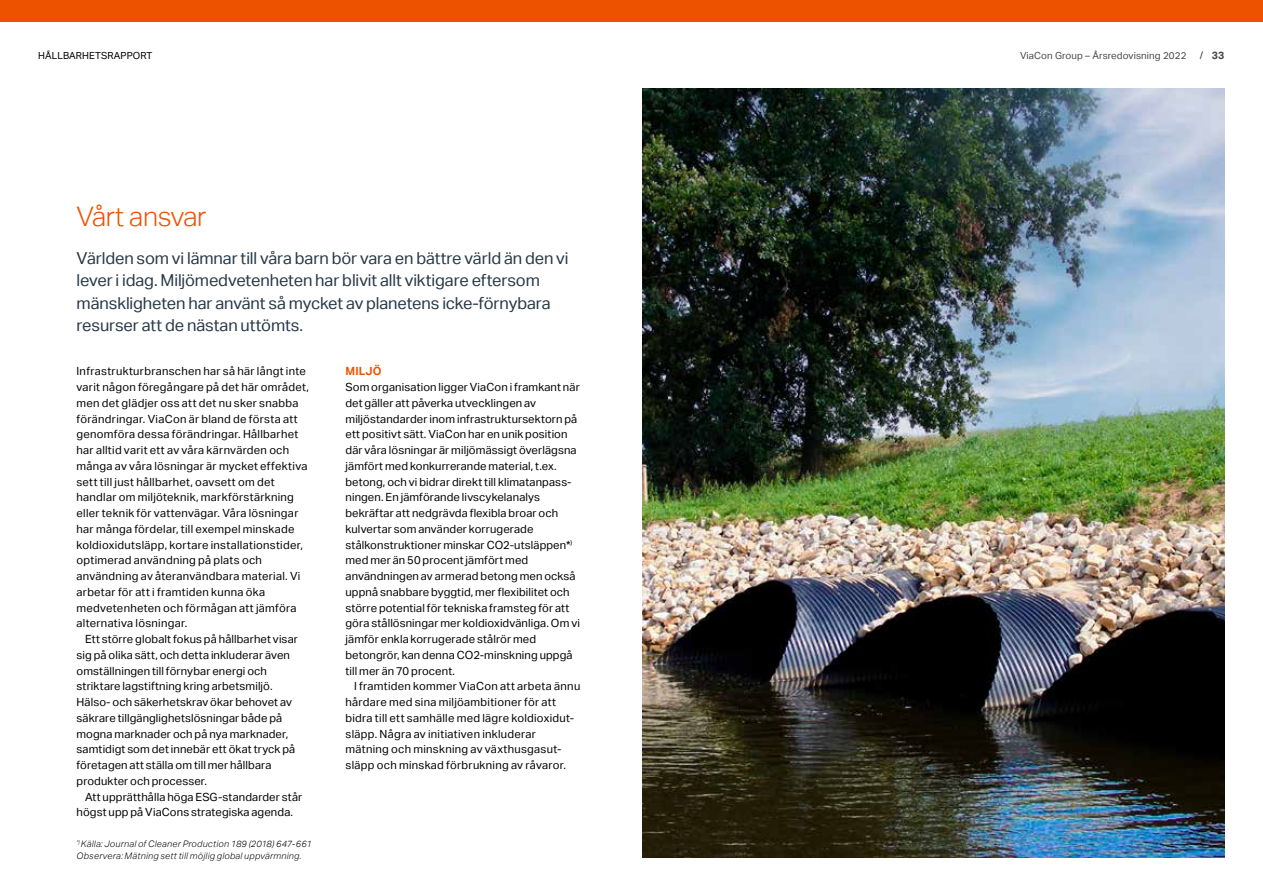
<style>
.page{position:relative;width:1263px;height:893px;background:#fff}
.page>*{position:absolute;margin:0;border:0;box-sizing:border-box;transform-origin:0 0}
.t1{font:300 27px "Aktiv Grotesk";letter-spacing:-.015em;color:#ec5200}
.t2{font:16.5px/22.5px "Aktiv Grotesk";letter-spacing:-.005em;color:#273846}
.t3{font:11.25px/15.8px "Aktiv Grotesk";letter-spacing:.015em;color:#000}
.t4{font:700 11.25px "Aktiv Grotesk";letter-spacing:.015em;color:#ec5200}
.t5{font:700 10.5px "Aktiv Grotesk";color:#474847}
.t6{font:9.75px "Aktiv Grotesk";letter-spacing:.01em;color:#474847}
.t7{font:9.75px "Aktiv Grotesk";letter-spacing:.01em;color:#000}
.t8{font:italic 300 9px/11.7px "Aktiv Grotesk";letter-spacing:.03em;color:#000}
.s1{font-weight:400}
</style>
<div class="page">
<img style="left:642px;top:88px;width:583px;height:769px">
<div style="left:0;top:0;width:1263px;height:21px;background:#ec5200"></div>
<p class="t7" style="left:38px;top:49px;width:116px">HÅLLBARHETSRAPPORT</p>
<p class="t6" style="left:1020px;top:49px;width:168px">ViaCon Group – Årsredovisning 2022</p>
<p class="t5" style="left:1200px;top:49px;width:26px"><span class="s1">/</span> 33</p>
<h1 class="t1" style="left:77px;top:200px;width:131px">Vårt ansvar</h1>
<h2 class="t2" style="left:77px;top:247px;width:493px">Världen som vi lämnar till våra barn bör vara en bättre värld än den vi lever i idag. Miljömedvetenheten har blivit allt viktigare eftersom mänskligheten har använt så mycket av planetens icke-förnybara resurser att de nästan uttömts.</h2>
<p class="t3" style="left:77px;top:364px;width:234px">Infrastrukturbranschen har så här långt inte varit någon föregångare på det här området, men det glädjer oss att det nu sker snabba förändringar. ViaCon är bland de första att genomföra dessa förändringar. Hållbarhet har alltid varit ett av våra kärnvärden och många av våra lösningar är mycket effektiva sett till just hållbarhet, oavsett om det handlar om miljöteknik, markförstärkning eller teknik för vattenvägar. Våra lösningar har många fördelar, till exempel minskade koldioxidutsläpp, kortare installationstider, optimerad användning på plats och användning av återanvändbara material. Vi arbetar för att i framtiden kunna öka medvetenheten och förmågan att jämföra alternativa lösningar.</p>
<p class="t3" style="left:77px;top:631px;width:223px;text-indent:9px">Ett större globalt fokus på hållbarhet visar sig på olika sätt, och detta inkluderar även omställningen till förnybar energi och striktare lagstiftning kring arbetsmiljö.<br>Hälso- och säkerhetskrav ökar behovet av säkrare tillgänglighetslösningar både på mogna marknader och på nya marknader, samtidigt som det innebär ett ökat tryck på företagen att ställa om till mer hållbara produkter och processer.</p>
<p class="t3" style="left:77px;top:789px;width:227px;text-indent:9px">Att upprätthålla höga ESG-standarder står högst upp på ViaCons strategiska agenda.</p>
<p class="t4" style="left:345px;top:365px;width:38px">MILJÖ</p>
<p class="t3" style="left:345px;top:379px;width:236px">Som organisation ligger ViaCon i framkant när det gäller att påverka utvecklingen av miljöstandarder inom infrastruktursektorn på ett positivt sätt. ViaCon har en unik position där våra lösningar är miljömässigt överlägsna jämfört med konkurrerande material, t.ex. betong, och vi bidrar direkt till klimatanpass&shy;ningen. En jämförande livscykelanalys bekräftar att nedgrävda flexibla broar och kulvertar som använder korrugerade stålkonstruktioner minskar CO2-utsläppen*<sup>) </sup>med mer än 50 procent jämfört med användningen av armerad betong men också uppnå snabbare byggtid, mer flexibilitet och större potential för tekniska framsteg för att göra stållösningar mer koldioxidvänliga. Om vi jämför enkla korrugerade stålrör med betongrör, kan denna CO2-minskning uppgå till mer än 70 procent.</p>
<p class="t3" style="left:345px;top:679px;width:236px;text-indent:9px">I framtiden kommer ViaCon att arbeta ännu hårdare med sina miljöambitioner för att bidra till ett samhälle med lägre koldioxidut&shy;släpp. Några av initiativen inkluderar mätning och minskning av växthusgasut&shy;släpp och minskad förbrukning av råvaror.</p>
<p class="t8" style="left:77px;top:838px;width:237px"><sup>*)</sup> Källa: Journal of Cleaner Production 189 (2018) 647-661<br>Observera: Mätning sett till möjlig global uppvärmning.</p>
</div>
